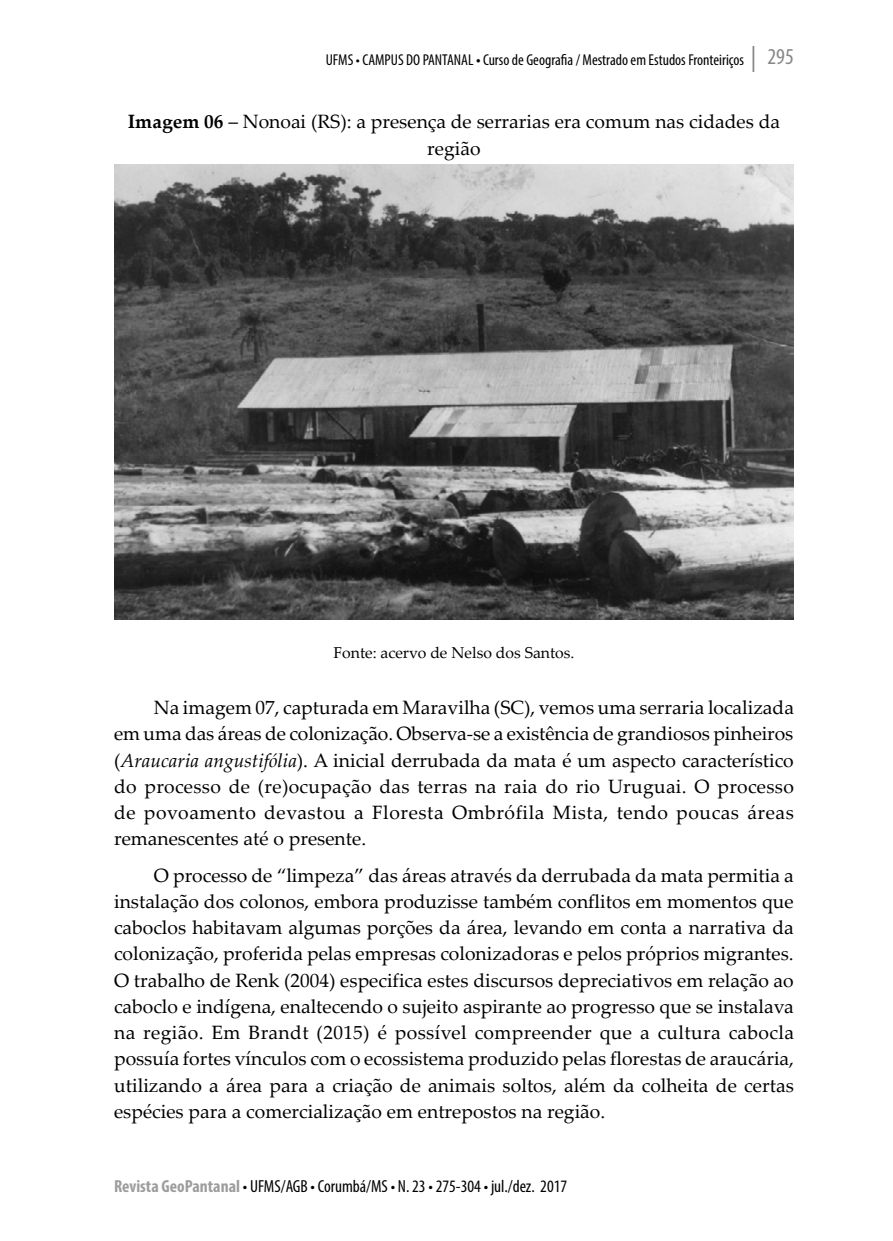
<style>
.page{position:relative;width:893px;height:1241px;background:#fff}
.page>*{position:absolute;margin:0;border:0;box-sizing:border-box;transform-origin:0 0}
._09_-_Corpo_do_Texto{font:19.25px/26.2px "Palatino Linotype";color:#000;text-align:justify}
._10_-_Legenda{font:19.25px/26.2px "Palatino Linotype";color:#000;text-align:center}
.t1{font:condensed 17.5px "Myriad Pro";color:#000}
.t2{font:condensed 15.75px "Myriad Pro";color:#000}
.Fonte{font:15.75px "Palatino Linotype";color:#000}
.s1{font-weight:700}
.s2{font-size:22.75px;color:#878787}
.s3{font-style:italic}
.s4{font-weight:700;color:#9d9d9c}
</style>
<div class="page">
<hr style="left:752px;top:46px;width:2px;height:26px;background:#878787">
<img style="left:114px;top:165px;width:680px;height:454px">
<p class="t2" style="left:326px;top:50px;width:469px">UFMS • CAMPUS DO PANTANAL <span class="s1">•</span> Curso de Geografia / Mestrado em Estudos Fronteiriços <span class="s2">295</span></p>
<p class="_10_-_Legenda" style="left:128px;top:108px;width:654px"><span class="s1">Imagem 06</span> – Nonoai (RS): a presença de serrarias era comum nas cidades da região</p>
<p class="Fonte" style="left:333px;top:641px;width:242px">Fonte: acervo de Nelso dos Santos.</p>
<p class="_09_-_Corpo_do_Texto" style="left:114px;top:693px;width:681px;text-indent:40px">Na imagem 07, capturada em Maravilha (SC), vemos uma serraria localizada em uma das áreas de colonização. Observa-se a existência de grandiosos pinheiros (<span class="s3">Araucaria angustifólia</span>). A inicial derrubada da mata é um aspecto característico do processo de (re)ocupação das terras na raia do rio Uruguai. O processo de povoamento devastou a Floresta Ombrófila Mista, tendo poucas áreas remanescentes até o presente.</p>
<p class="_09_-_Corpo_do_Texto" style="left:114px;top:861px;width:681px;text-indent:40px">O processo de “limpeza” das áreas através da derrubada da mata permitia a instalação dos colonos, embora produzisse também conflitos em momentos que caboclos habitavam algumas porções da área, levando em conta a narrativa da colonização, proferida pelas empresas colonizadoras e pelos próprios migrantes.<br>O trabalho de Renk (2004) especifica estes discursos depreciativos em relação ao caboclo e indígena, enaltecendo o sujeito aspirante ao progresso que se instalava na região. Em Brandt (2015) é possível compreender que a cultura cabocla possuía fortes vínculos com o ecossistema produzido pelas florestas de araucária, utilizando a área para a criação de animais soltos, além da colheita de certas espécies para a comercialização em entrepostos na região.</p>
<p class="t1" style="left:114px;top:1175px;width:455px"><span class="s4">Revista GeoPantanal</span> • UFMS/AGB • Corumbá/MS • N. 23 • 275-304 • jul./dez. 2017</p>
</div>
